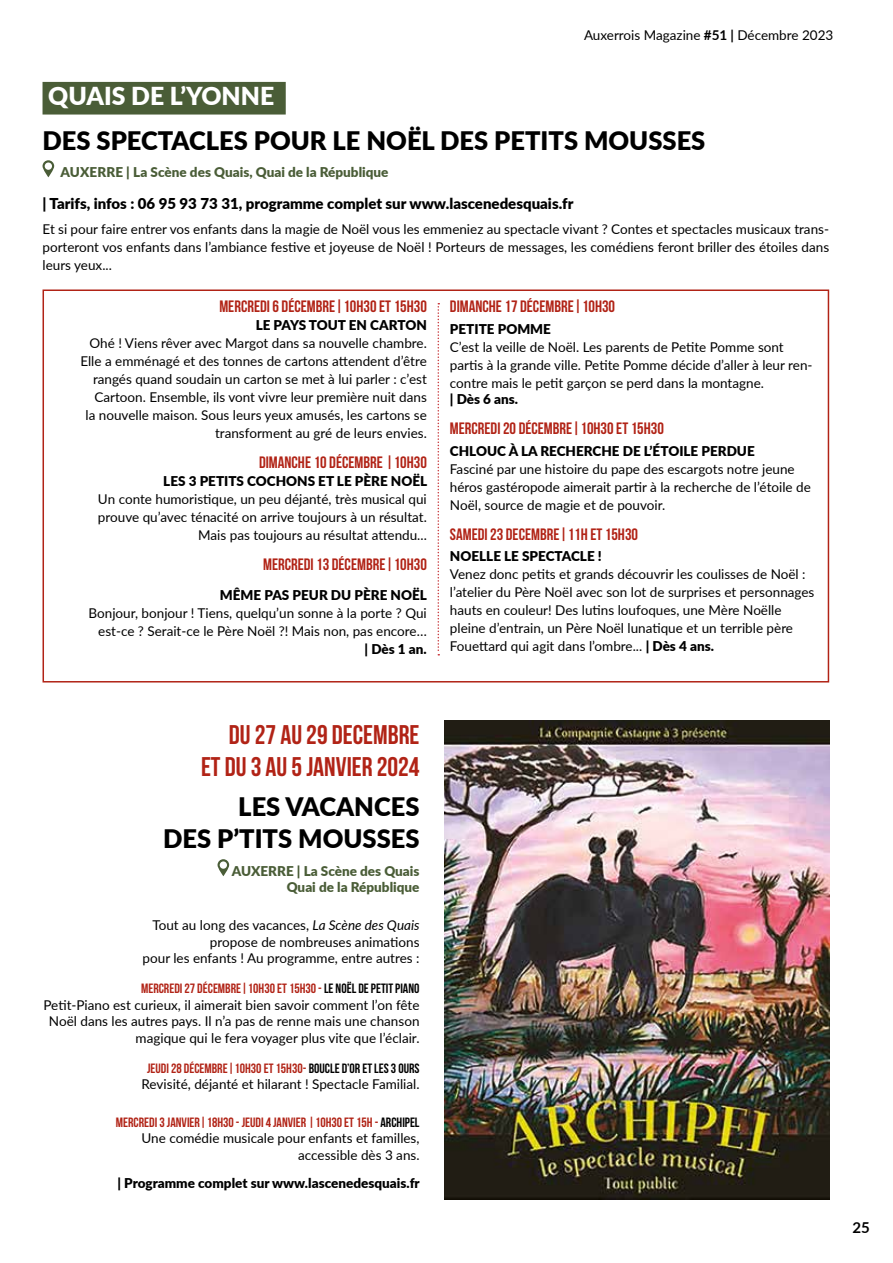
<style>
.page{position:relative;width:893px;height:1263px;background:#fff}
.page>*{position:absolute;margin:0;border:0;box-sizing:border-box;transform-origin:0 0}
.t1{font:27px/32.4px "Bebas Neue";color:#b12316;text-align:right}
.t2{font:900 25.5px/32.4px "Lato";color:#000;text-align:right}
.t3{font:900 24.75px "Lato";color:#fff}
.t4{font:16.5px "Bebas Neue";color:#b12316}
.t5{font:900 15px "Lato";color:#000}
.t6{font:700 15px "Lato";color:#000}
.t7{font:13.5px/18px "Lato";color:#000;text-align:right}
.t8{font:900 13.5px "Lato";color:#000}
.t9{font:13.5px "Bebas Neue";color:#b12316}
.t10{font:900 13.5px/16.2px "Lato";color:#4a5d37;text-align:right}
.s1{font-weight:700}
.s2{font-weight:900}
.s3{font-style:italic}
.s4{color:#000}
</style>
<div class="page">
<img style="left:445px;top:720px;width:384px;height:479px">
<div style="left:43px;top:82px;width:243px;height:33px;background:#4a5d37"></div>
<svg style="left:43px;top:160px;width:11px;height:17px"></svg>
<svg style="left:217px;top:859px;width:12px;height:17px"></svg>
<div style="left:43px;top:289px;width:786px;height:393px;border:2px solid #b12316"></div>
<svg style="left:438px;top:303px;width:1px;height:352px"></svg>
<h3 class="t3" style="left:48px;top:77px;width:228px">QUAIS DE L’YONNE</h3>
<p class="t7" style="left:584px;top:25px;width:251px">Auxerrois Magazine <span class="s1">#51 |</span> Décembre 2023</p>
<h2 class="t2" style="left:43px;top:124px;width:664px">DES SPECTACLES POUR LE NOËL DES PETITS MOUSSES</h2>
<p class="t10" style="left:60px;top:164px;width:330px">AUXERRE | La Scène des Quais, Quai de la République</p>
<p class="t5" style="left:43px;top:193px;width:532px">| Tarifs, infos : 06 95 93 73 31, programme complet sur www.lascenedesquais.fr</p>
<p class="t7" style="left:43px;top:220px;width:788px;text-align:justify">Et si pour faire entrer vos enfants dans la magie de Noël vous les emmeniez au spectacle vivant ? Contes et spectacles musicaux trans&shy;porteront vos enfants dans l’ambiance festive et joyeuse de Noël ! Porteurs de messages, les comédiens feront briller des étoiles dans leurs yeux...</p>
<p class="t4" style="left:219px;top:298px;width:209px">MERCREDI 6 DÉCEMBRE|10H30 ET 15H30</p>
<p class="t8" style="left:256px;top:315px;width:173px">LE PAYS TOUT EN CARTON</p>
<p class="t7" style="left:80px;top:334px;width:348px">Ohé ! Viens rêver avec Margot dans sa nouvelle chambre.<br>Elle a emménagé et des tonnes de cartons attendent d’être rangés quand soudain un carton se met à lui parler : c’est Cartoon. Ensemble, ils vont vivre leur première nuit dans<br>la nouvelle maison. Sous leurs yeux amusés, les cartons se transforment au gré de leurs envies.</p>
<p class="t4" style="left:259px;top:454px;width:169px">DIMANCHE 10 DÉCEMBRE |10H30</p>
<p class="t8" style="left:163px;top:471px;width:265px">LES 3 PETITS COCHONS ET LE PÈRE NOËL</p>
<p class="t7" style="left:98px;top:490px;width:330px">Un conte humoristique, un peu déjanté, très musical qui prouve qu’avec ténacité on arrive toujours à un résultat.<br>Mais pas toujours au résultat attendu...</p>
<p class="t4" style="left:263px;top:556px;width:165px">MERCREDI 13 DÉCEMBRE|10H30</p>
<p class="t8" style="left:220px;top:585px;width:208px">MÊME PAS PEUR DU PÈRE NOËL</p>
<p class="t7" style="left:89px;top:604px;width:340px">Bonjour, bonjour ! Tiens, quelqu’un sonne à la porte ? Qui est-ce ? Serait-ce le Père Noël ?! Mais non, pas encore…</p>
<p class="t8" style="left:365px;top:639px;width:64px">| Dès 1 an.</p>
<p class="t4" style="left:450px;top:298px;width:167px">DIMANCHE 17 DÉCEMBRE|10H30</p>
<p class="t8" style="left:450px;top:319px;width:103px">PETITE POMME</p>
<p class="t7" style="left:450px;top:337px;width:364px;text-align:left">C’est la veille de Noël. Les parents de Petite Pomme sont partis à la grande ville. Petite Pomme décide d’aller à leur ren&shy;contre mais le petit garçon se perd dans la montagne.</p>
<p class="t8" style="left:450px;top:389px;width:70px">| Dès 6 ans.</p>
<p class="t4" style="left:450px;top:419px;width:216px">MERCREDI 20 DÉCEMBRE|10H30 ET 15H30</p>
<p class="t8" style="left:450px;top:441px;width:306px">CHLOUC À LA RECHERCHE DE L’ÉTOILE PERDUE</p>
<p class="t7" style="left:450px;top:459px;width:362px;text-align:left">Fasciné par une histoire du pape des escargots notre jeune héros gastéropode aimerait partir à la recherche de l’étoile de<br>Noël, source de magie et de pouvoir.</p>
<p class="t4" style="left:450px;top:525px;width:190px">SAMEDI 23 DECEMBRE|11H ET 15H30</p>
<p class="t8" style="left:450px;top:546px;width:153px">NOELLE LE SPECTACLE !</p>
<p class="t7" style="left:450px;top:565px;width:366px;text-align:left">Venez donc petits et grands découvrir les coulisses de Noël : l’atelier du Père Noël avec son lot de surprises et personnages hauts en couleur! Des lutins loufoques, une Mère Noëlle pleine d’entrain, un Père Noël lunatique et un terrible père Fouettard qui agit dans l’ombre... <span class="s2">| Dès 4 ans.</span></p>
<h1 class="t1" style="left:201px;top:718px;width:220px">DU 27 AU 29 DECEMBRE<br>ET DU 3 AU 5 JANVIER 2024</h1>
<h2 class="t2" style="left:163px;top:789px;width:258px">LES VACANCES<br>DES P’TITS MOUSSES</h2>
<p class="t10" style="left:232px;top:862px;width:189px">AUXERRE | La Scène des Quais<br>Quai de la République</p>
<p class="t7" style="left:143px;top:916px;width:278px;line-height:16.5px">Tout au long des vacances, <span class="s3">La Scène des Quais </span>propose de nombreuses animations<br>pour les enfants ! Au programme, entre autres :</p>
<p class="t9" style="left:141px;top:981px;width:280px">MERCREDI 27 DÉCEMBRE|10H30 ET 15H30 - <span class="s4">LE NOËL DE PETIT PIANO</span></p>
<p class="t7" style="left:44px;top:996px;width:378px;line-height:16.5px">Petit-Piano est curieux, il aimerait bien savoir comment l’on fête<br>Noël dans les autres pays. Il n’a pas de renne mais une chanson magique qui le fera voyager plus vite que l’éclair.</p>
<p class="t9" style="left:147px;top:1060px;width:274px">JEUDI 28 DÉCEMBRE|10H30 ET 15H30- <span class="s4">BOUCLE D’OR ET LES 3 OURS</span></p>
<p class="t7" style="left:142px;top:1074px;width:279px">Revisité, déjanté et hilarant ! Spectacle Familial.</p>
<p class="t9" style="left:116px;top:1115px;width:305px">MERCREDI 3 JANVIER|18H30 - JEUDI 4 JANVIER |10H30 ET 15H - <span class="s4">ARCHIPEL</span></p>
<p class="t7" style="left:142px;top:1129px;width:279px;line-height:16.5px">Une comédie musicale pour enfants et familles, accessible dès 3 ans.</p>
<p class="t8" style="left:117px;top:1172px;width:304px">| Programme complet sur www.lascenedesquais.fr</p>
<p class="t6" style="left:852px;top:1216px;width:19px">25</p>
</div>
